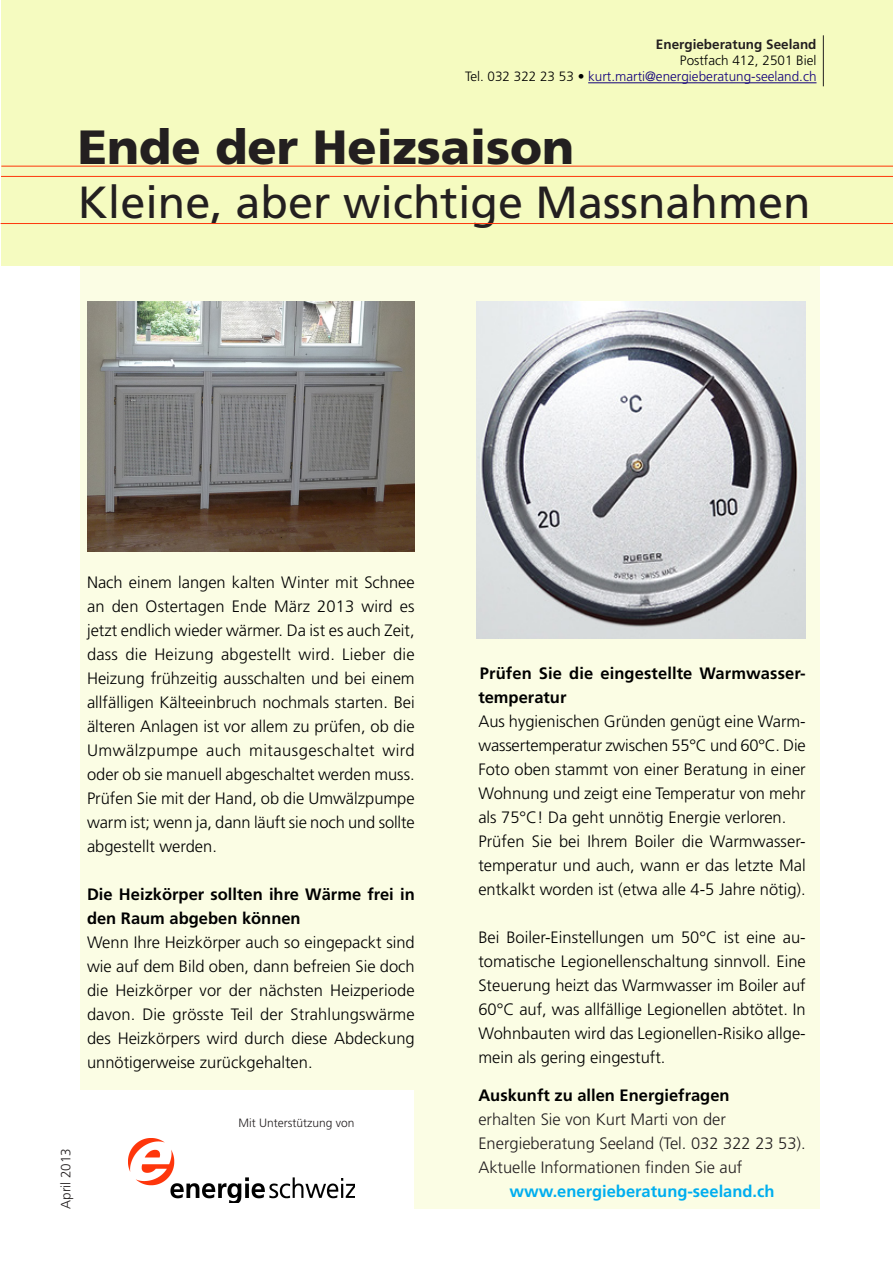
<style>
.page{position:relative;width:893px;height:1263px;background:#fff}
.page>*{position:absolute;margin:0;border:0;box-sizing:border-box;transform-origin:0 0}
.t1{font:900 48px "Frutiger";color:#231f20}
.t2{font:45px "Frutiger";color:#231f20}
.t3{font:300 16.5px/24px "Frutiger";color:#000;text-align:justify}
.t4{font:700 16.5px/24px "Frutiger";color:#000}
.t5{font:300 16.5px "Frutiger";color:#231f20}
.t6{font:700 16.5px "Frutiger";color:#00aeef}
.t7{font:300 13.5px "Frutiger";color:#13017c}
.t8{font:700 13.5px "Frutiger";color:#231f20}
.t9{font:300 13.5px "Frutiger";color:#000}
.t10{font:300 13.5px "Frutiger";color:#231f20}
.t11{font:300 12px "Frutiger";color:#231f20}
.s1{color:#000}
</style>
<div class="page">
<div style="left:80px;top:266px;width:740px;height:943px;background:#fbfde4"></div>
<div style="left:2px;top:0;width:891px;height:266px;background:#f5fbc0"></div>
<hr style="left:1px;top:176px;width:892px;height:1px;background:#fe360b">
<hr style="left:1px;top:223px;width:892px;height:1px;background:#fe360b">
<hr style="left:1px;top:166px;width:892px;height:1px;background:#fe360b">
<hr style="left:823px;top:35px;width:1px;height:51px;background:#231f20">
<hr style="left:588px;top:82px;width:228px;height:1px;background:#13017c">
<div style="left:80px;top:1090px;width:334px;height:120px;background:#fff"></div>
<img style="left:129px;top:1139px;width:225px;height:63px">
<img style="left:87px;top:301px;width:328px;height:250px">
<img style="left:477px;top:301px;width:329px;height:338px">
<p class="t8" style="left:656px;top:36px;width:162px">Energieberatung Seeland</p>
<p class="t9" style="left:680px;top:53px;width:138px">Postfach 412, 2501 Biel</p>
<p class="t7" style="left:465px;top:69px;width:353px"><span class="s1">Tel. 032 322 23 53 •</span> kurt.marti@energieberatung-seeland.ch</p>
<p class="t1" style="left:78px;top:118px;width:498px">Ende der Heizsaison</p>
<p class="t2" style="left:78px;top:176px;width:734px">Kleine, aber wichtige Massnahmen</p>
<p class="t3" style="left:87px;top:570px;width:329px">Nach einem langen kalten Winter mit Schnee an den Ostertagen Ende März 2013 wird es jetzt endlich wieder wärmer. Da ist es auch Zeit, dass die Heizung abgestellt wird. Lieber die Heizung frühzeitig ausschalten und bei einem allfälligen Kälteeinbruch nochmals starten. Bei älteren Anlagen ist vor allem zu prüfen, ob die Umwälzpumpe auch mitausgeschaltet wird oder ob sie manuell abgeschaltet werden muss.<br>Prüfen Sie mit der Hand, ob die Umwälzpumpe warm ist; wenn ja, dann läuft sie noch und sollte abgestellt werden.</p>
<p class="t4" style="left:87px;top:882px;width:329px">Die Heizkörper sollten ihre Wärme frei in den Raum abgeben können</p>
<p class="t3" style="left:87px;top:930px;width:329px">Wenn Ihre Heizkörper auch so eingepackt sind wie auf dem Bild oben, dann befreien Sie doch die Heizkörper vor der nächsten Heizperiode davon. Die grösste Teil der Strahlungswärme des Heizkörpers wird durch diese Abdeckung unnötigerweise zurückgehalten.</p>
<p class="t10" style="left:58px;top:1209px;width:62px;rotate:-90deg">April 2013</p>
<p class="t11" style="left:238px;top:1116px;width:118px">Mit Unterstützung von</p>
<p class="t4" style="left:478px;top:661px;width:329px">Prüfen Sie die eingestellte Warmwasser&shy;temperatur</p>
<p class="t3" style="left:478px;top:709px;width:329px">Aus hygienischen Gründen genügt eine Warm&shy;wassertemperatur zwischen 55°C und 60°C. Die Foto oben stammt von einer Beratung in einer Wohnung und zeigt eine Temperatur von mehr als 75°C! Da geht unnötig Energie verloren.</p>
<p class="t3" style="left:478px;top:829px;width:329px">Prüfen Sie bei Ihrem Boiler die Warmwasser&shy;temperatur und auch, wann er das letzte Mal entkalkt worden ist (etwa alle 4-5 Jahre nötig).</p>
<p class="t3" style="left:478px;top:925px;width:329px">Bei Boiler-Einstellungen um 50°C ist eine au&shy;tomatische Legionellenschaltung sinnvoll. Eine Steuerung heizt das Warmwasser im Boiler auf 60°C auf, was allfällige Legionellen abtötet. In Wohnbauten wird das Legionellen-Risiko allge&shy;mein als gering eingestuft.</p>
<p class="t4" style="left:478px;top:1084px;width:253px">Auskunft zu allen Energiefragen</p>
<p class="t5" style="left:478px;top:1110px;width:249px">erhalten Sie von Kurt Marti von der</p>
<p class="t5" style="left:478px;top:1134px;width:329px">Energieberatung Seeland (Tel. 032 322 23 53).</p>
<p class="t5" style="left:478px;top:1158px;width:266px">Aktuelle Informationen finden Sie auf</p>
<p class="t6" style="left:510px;top:1182px;width:266px">www.energieberatung-seeland.ch</p>
</div>
